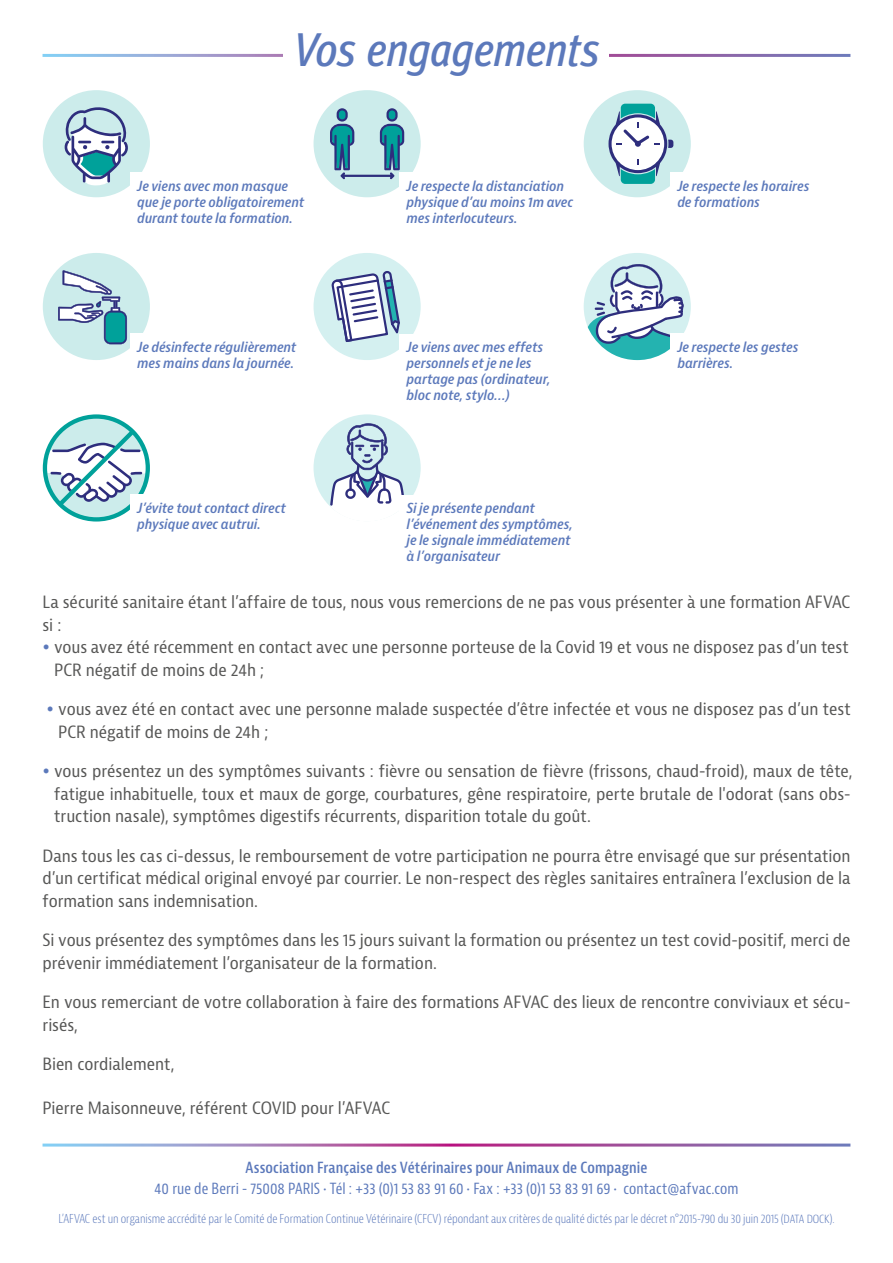
<style>
.page{position:relative;width:893px;height:1263px;background:#fff}
.page>*{position:absolute;margin:0;border:0;box-sizing:border-box;transform-origin:0 0}
.t1{font:italic 500 condensed 47.55px "Meta Pro";letter-spacing:-.02em;color:#5c79bb}
.t2{font:condensed 16.5px/22.5px "Bernina Sans";color:#575756}
.t3{font:condensed 15px "Bernina Sans";color:#5c79bb}
.t4{font:600 condensed 15px "Bernina Sans";letter-spacing:.005em;color:#5c79bb}
.t5{font:italic 600 condensed 13.5px/16.2px "Bernina Sans";letter-spacing:-.005em;color:#5c79bb}
.t6{font:300 condensed 12px "Bernina Sans";letter-spacing:-.005em;color:#5c79bb}
.s1{color:#5c79bb}
</style>
<div class="page">
<div style="left:314px;top:90px;width:107px;height:107px;background:#cceceb;border-radius:50%"></div>
<svg style="left:330px;top:108px;width:74px;height:71px"></svg>
<div style="left:584px;top:90px;width:107px;height:107px;background:#cceceb;border-radius:50%"></div>
<svg style="left:608px;top:104px;width:65px;height:80px"></svg>
<div style="left:670px;top:173px;width:180px;height:48px;background:#fff"></div>
<div style="left:399px;top:173px;width:182px;height:80px;background:#fff"></div>
<div style="left:314px;top:253px;width:107px;height:107px;background:#d4f0f0;border-radius:50%"></div>
<svg style="left:332px;top:271px;width:68px;height:71px"></svg>
<div style="left:399px;top:334px;width:182px;height:80px;background:#fff"></div>
<div style="left:43px;top:253px;width:107px;height:107px;background:#cceceb;border-radius:50%"></div>
<svg style="left:58px;top:270px;width:69px;height:74px"></svg>
<div style="left:43px;top:90px;width:107px;height:107px;background:#cceceb;border-radius:50%"></div>
<svg style="left:64px;top:107px;width:66px;height:79px"></svg>
<svg style="left:43px;top:414px;width:107px;height:107px"></svg>
<div style="left:130px;top:173px;width:182px;height:64px;background:#fff"></div>
<div style="left:130px;top:334px;width:177px;height:48px;background:#fff"></div>
<div style="left:130px;top:495px;width:173px;height:48px;background:#fff"></div>
<div style="left:584px;top:253px;width:107px;height:107px;background:#d4f0f0;border-radius:50%"></div>
<svg style="left:588px;top:264px;width:96px;height:96px"></svg>
<div style="left:670px;top:334px;width:179px;height:48px;background:#fff"></div>
<div style="left:314px;top:414px;width:107px;height:107px;background:#d4f0f0;border-radius:50%"></div>
<svg style="left:330px;top:423px;width:75px;height:98px"></svg>
<div style="left:399px;top:495px;width:187px;height:80px;background:#fff"></div>
<h1 class="t1" style="left:294px;top:14px;width:307px">Vos engagements</h1>
<p class="t5" style="left:137px;top:178px;width:169px">Je viens avec mon masque que je porte obligatoirement durant toute la formation.</p>
<p class="t5" style="left:406px;top:178px;width:168px">Je respecte la distanciation physique d’au moins 1m avec mes interlocuteurs.</p>
<p class="t5" style="left:137px;top:339px;width:161px">Je désinfecte régulièrement mes mains dans la journée.</p>
<p class="t5" style="left:406px;top:339px;width:145px">Je viens avec mes effets personnels et je ne les partage pas (ordinateur, bloc note, stylo…)</p>
<p class="t5" style="left:137px;top:500px;width:150px">J’évite tout contact direct physique avec autrui.</p>
<p class="t5" style="left:406px;top:500px;width:168px">Si je présente pendant l’événement des symptômes, je le signale immédiatement à l’organisateur</p>
<p class="t5" style="left:677px;top:178px;width:134px">Je respecte les horaires de formations</p>
<p class="t5" style="left:677px;top:339px;width:122px">Je respecte les gestes barrières.</p>
<p class="t2" style="left:43px;top:591px;width:809px">La sécurité sanitaire étant l’affaire de tous, nous vous remercions de ne pas vous présenter à une formation AFVAC si :</p>
<p class="t2" style="left:54px;top:636px;width:796px;text-indent:-12px"><span class="s1">•</span> vous avez été récemment en contact avec une personne porteuse de la Covid 19 et vous ne disposez pas d’un test<br>PCR négatif de moins de 24h ;</p>
<p class="t2" style="left:58px;top:698px;width:794px;text-indent:-12px"><span class="s1">•</span> vous avez été en contact avec une personne malade suspectée d’être infectée et vous ne disposez pas d’un test<br>PCR négatif de moins de 24h ;</p>
<p class="t2" style="left:54px;top:760px;width:800px;text-indent:-12px"><span class="s1">•</span> vous présentez un des symptômes suivants : fièvre ou sensation de fièvre (frissons, chaud-froid), maux de tête, fatigue inhabituelle, toux et maux de gorge, courbatures, gêne respiratoire, perte brutale de l'odorat (sans obs&shy;truction nasale), symptômes digestifs récurrents, disparition totale du goût.</p>
<p class="t2" style="left:43px;top:845px;width:809px;text-align:justify">Dans tous les cas ci-dessus, le remboursement de votre participation ne pourra être envisagé que sur présentation d’un certificat médical original envoyé par courrier. Le non-respect des règles sanitaires entraînera l’exclusion de la formation sans indemnisation.</p>
<p class="t2" style="left:43px;top:929px;width:809px">Si vous présentez des symptômes dans les 15 jours suivant la formation ou présentez un test covid-positif, merci de prévenir immédiatement l’organisateur de la formation.</p>
<p class="t2" style="left:43px;top:991px;width:809px">En vous remerciant de votre collaboration à faire des formations AFVAC des lieux de rencontre conviviaux et sécu&shy;risés,</p>
<p class="t2" style="left:43px;top:1053px;width:134px">Bien cordialement,</p>
<p class="t2" style="left:43px;top:1097px;width:349px">Pierre Maisonneuve, référent COVID pour l’AFVAC</p>
<p class="t4" style="left:245px;top:1158px;width:404px">Association Française des Vétérinaires pour Animaux de Compagnie</p>
<p class="t3" style="left:155px;top:1179px;width:585px">40 rue de Berri - 75008 PARIS • Tél : +33 (0)1 53 83 91 60 • Fax : +33 (0)1 53 83 91 69 • contact@afvac.com</p>
<p class="t6" style="left:58px;top:1211px;width:778px">L’AFVAC est un organisme accrédité par le Comité de Formation Continue Vétérinaire (CFCV) répondant aux critères de qualité dictés par le décret n°2015-790 du 30 juin 2015 (DATA DOCK).</p>
</div>
